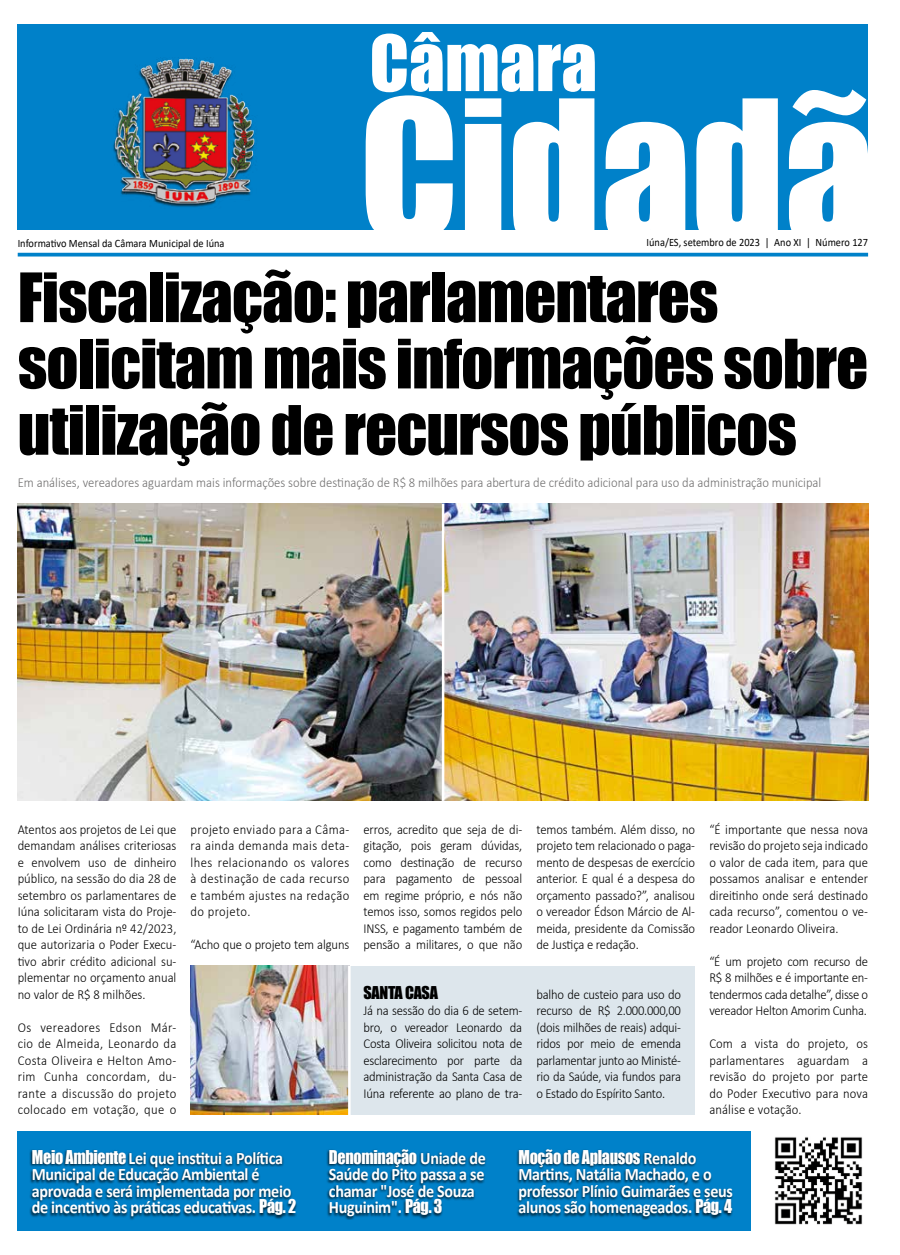
<style>
.page{position:relative;width:900px;height:1255px;background:#fff}
.page>*{position:absolute;margin:0;border:0;box-sizing:border-box;transform-origin:0 0}
.t1{font:179.25px "Impact";color:#fff}
.t2{font:71.25px "Impact";color:#fff}
.t3{font:62.75px/66.2px "Impact";letter-spacing:-.015em;color:#000}
.t4{font:700 17.5px/16.5px "Calibri";letter-spacing:-.02em;color:#fff;scale:.92 1}
.t5{font:17.5px "Impact";letter-spacing:-.02em;color:#fff;scale:.92 1}
.t6{font:16.25px "Impact";letter-spacing:-.02em;color:#000}
.t7{font:300 13.75px/16.5px "Calibri";letter-spacing:-.01em;color:#000;text-align:justify;scale:.92 1}
.t8{font:300 13.75px "Calibri";color:#706f6f;scale:.92 1}
.t9{font:11.25px "Calibri";color:#000;scale:.92 1}
.s1{font-family:"Impact";font-weight:400}
.s2{font-family:"Calibri";font-weight:700}
</style>
<div class="page">
<div style="left:18px;top:1130px;width:733px;height:100px;background:#0081c9"></div>
<div style="left:18px;top:25px;width:850px;height:205px;background:#0081c9"></div>
<hr style="left:18px;top:253px;width:850px;height:3px;background:#0081c9">
<img style="left:774px;top:1137px;width:89px;height:88px">
<div style="left:349px;top:965px;width:346px;height:149px;background:#dde6ec"></div>
<div style="left:326px;top:1148px;width:161px;height:71px;background:#000;opacity:.75"></div>
<div style="left:516px;top:1148px;width:218px;height:71px;background:#000;opacity:.75"></div>
<div style="left:29px;top:1148px;width:269px;height:71px;background:#000;opacity:.75"></div>
<img style="left:191px;top:965px;width:157px;height:149px">
<img style="left:18px;top:503px;width:424px;height:297px">
<img style="left:444px;top:503px;width:424px;height:297px">
<hr style="left:348px;top:965px;width:3px;height:153px;background:#fff">
<img style="left:113px;top:58px;width:142px;height:149px">
<h2 class="t2" style="left:370px;top:8px;width:229px">Câmara</h2>
<h1 class="t1" style="left:359px;top:31px;width:517px">Cidadã</h1>
<p class="t9" style="left:18px;top:235px;width:226px">Informativo Mensal da Câmara Municipal de Iúna</p>
<p class="t9" style="left:647px;top:234px;width:242px">Iúna/ES, setembro de 2023 | Ano XI | Número 127</p>
<h3 class="t3" style="left:18px;top:263px;width:852px">Fiscalização: parlamentares solicitam mais informações sobre utilização de recursos públicos</h3>
<p class="t8" style="left:18px;top:474px;width:875px">Em análises, vereadores aguardam mais informações sobre destinação de R$ 8 milhões para abertura de crédito adicional para uso da administração municipal</p>
<p class="t7" style="left:18px;top:820px;width:174px">Atentos aos projetos de Lei que demandam análises criteriosas e envolvem uso de dinheiro público, na sessão do dia 28 de setembro os parlamentares de Iúna solicitaram vista do Proje&shy;to de Lei Ordinária nº 42/2023, que autorizaria o Poder Execu&shy;tivo abrir crédito adicional su&shy;plementar no orçamento anual no valor de R$ 8 milhões.</p>
<p class="t7" style="left:18px;top:1018px;width:174px">Os vereadores Edson Már&shy;cio de Almeida, Leonardo da Costa Oliveira e Helton Amo&shy;rim Cunha concordam, du&shy;rante a discussão do projeto colocado em votação, que o</p>
<p class="t7" style="left:191px;top:820px;width:174px">projeto enviado para a Câma&shy;ra ainda demanda mais deta&shy;lhes relacionando os valores à destinação de cada recurso e também ajustes na redação do projeto.</p>
<p class="t7" style="left:191px;top:936px;width:174px">“Acho que o projeto tem alguns</p>
<p class="t7" style="left:364px;top:820px;width:174px">erros, acredito que seja de di&shy;gitação, pois geram dúvidas, como destinação de recurso para pagamento de pessoal em regime próprio, e nós não temos isso, somos regidos pelo INSS, e pagamento também de pensão a militares, o que não</p>
<p class="t6" style="left:364px;top:979px;width:76px">SANTA CASA</p>
<p class="t7" style="left:364px;top:1002px;width:174px">Já na sessão do dia 6 de setem&shy;bro, o vereador Leonardo da Costa Oliveira solicitou nota de esclarecimento por parte da administração da Santa Casa de Iúna referente ao plano de tra-</p>
<p class="t7" style="left:536px;top:820px;width:174px">temos também. Além disso, no projeto tem relacionado o paga&shy;mento de despesas de exercício anterior. E qual é a despesa do orçamento passado?”, analisou o vereador Édson Márcio de Al&shy;meida, presidente da Comissão de Justiça e redação.</p>
<p class="t7" style="left:709px;top:820px;width:174px">“É importante que nessa nova revisão do projeto seja indicado o valor de cada item, para que possamos analisar e entender direitinho onde será destinado cada recurso”, comentou o ve&shy;reador Leonardo Oliveira.</p>
<p class="t7" style="left:709px;top:952px;width:174px">“É um projeto com recurso de R$ 8 milhões e é importante en&shy;tendermos cada detalhe”, disse o vereador Helton Amorim Cunha.</p>
<p class="t7" style="left:709px;top:1035px;width:174px">Com a vista do projeto, os parlamentares aguardam a revisão do projeto por parte do Poder Executivo para nova análise e votação.</p>
<p class="t7" style="left:536px;top:985px;width:159px">balho de custeio para uso do recurso de R$ 2.000.000,00 (dois milhões de reais) adqui&shy;ridos por meio de emenda parlamentar junto ao Ministé&shy;rio da Saúde, via fundos para o Estado do Espírito Santo.</p>
<p class="t4" style="left:32px;top:1149px;width:289px"><span class="s1">Meio Ambiente</span> Lei que institui a Política Municipal de Educação Ambiental é aprovada e será implementada por meio de incentivo às práticas educativas. <span class="s1">Pág. 2</span></p>
<p class="t5" style="left:329px;top:1143px;width:172px">Denominação <span class="s2">Uniade de</span></p>
<p class="t4" style="left:329px;top:1166px;width:171px">Saúde do Pito passa a se chamar "José de Souza<br>Huguinim". <span class="s1">Pág. 3</span></p>
<p class="t5" style="left:519px;top:1143px;width:195px">Moção de Aplausos <span class="s2">Renaldo</span></p>
<p class="t4" style="left:519px;top:1166px;width:235px">Martins, Natália Machado, e o professor Plínio Guimarães e seus alunos são homenageados. <span class="s1">Pág. 4</span></p>
</div>
